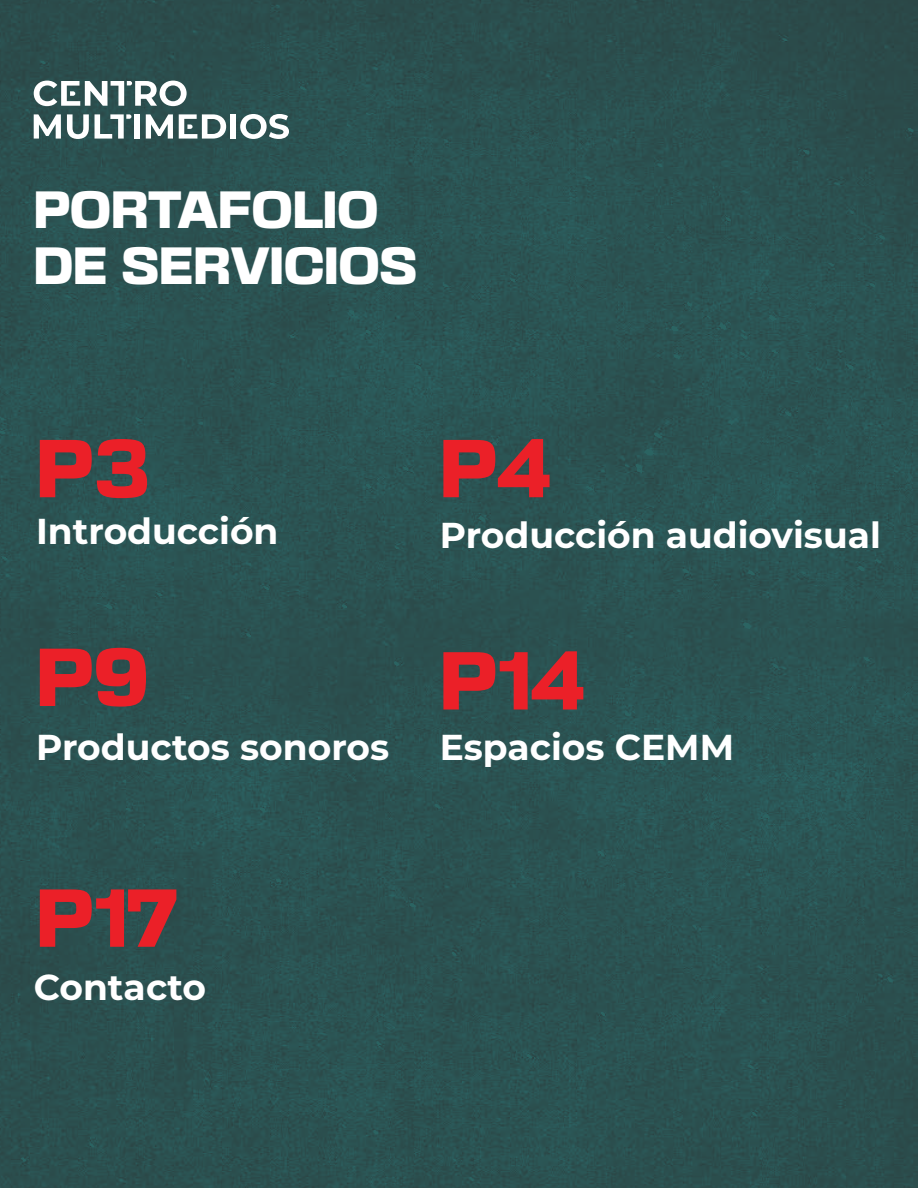
<style>
.page{position:relative;width:918px;height:1188px;background:#2b5251}
.page>*{position:absolute;margin:0;border:0;box-sizing:border-box;transform-origin:0 0}
.t1{font:900 73.5px "Basement Grotesque";color:#eb2028}
.t2{font:900 46.95px/56.2px "Basement Grotesque";color:#fff}
.t3{font:700 36px "Montserrat";color:#fff}
</style>
<div class="page">
<svg style="left:34px;top:114px;width:27px;height:25px"></svg>
<svg style="left:67px;top:114px;width:22px;height:25px"></svg>
<div style="left:134px;top:114px;width:6px;height:25px;background:#fff"></div>
<svg style="left:146px;top:114px;width:27px;height:25px"></svg>
<svg style="left:34px;top:81px;width:153px;height:25px"></svg>
<svg style="left:179px;top:114px;width:47px;height:25px"></svg>
<svg style="left:95px;top:114px;width:36px;height:25px"></svg>
<div style="left:230px;top:114px;width:6px;height:25px;background:#fff"></div>
<svg style="left:240px;top:114px;width:49px;height:25px"></svg>
<h2 class="t2" style="left:34px;top:181px;width:385px">PORTAFOLIO<br>DE SERVICIOS</h2>
<h1 class="t1" style="left:36px;top:424px;width:116px">P3</h1>
<h1 class="t1" style="left:440px;top:424px;width:114px">P4</h1>
<p class="t3" style="left:36px;top:505px;width:244px">Introducción</p>
<p class="t3" style="left:440px;top:509px;width:443px">Producción audiovisual</p>
<h1 class="t1" style="left:36px;top:632px;width:114px">P9</h1>
<h1 class="t1" style="left:440px;top:636px;width:147px">P14</h1>
<p class="t3" style="left:36px;top:721px;width:355px">Productos sonoros</p>
<p class="t3" style="left:440px;top:721px;width:296px">Espacios CEMM</p>
<h1 class="t1" style="left:36px;top:873px;width:142px">P17</h1>
<p class="t3" style="left:34px;top:961px;width:174px">Contacto</p>
</div>
